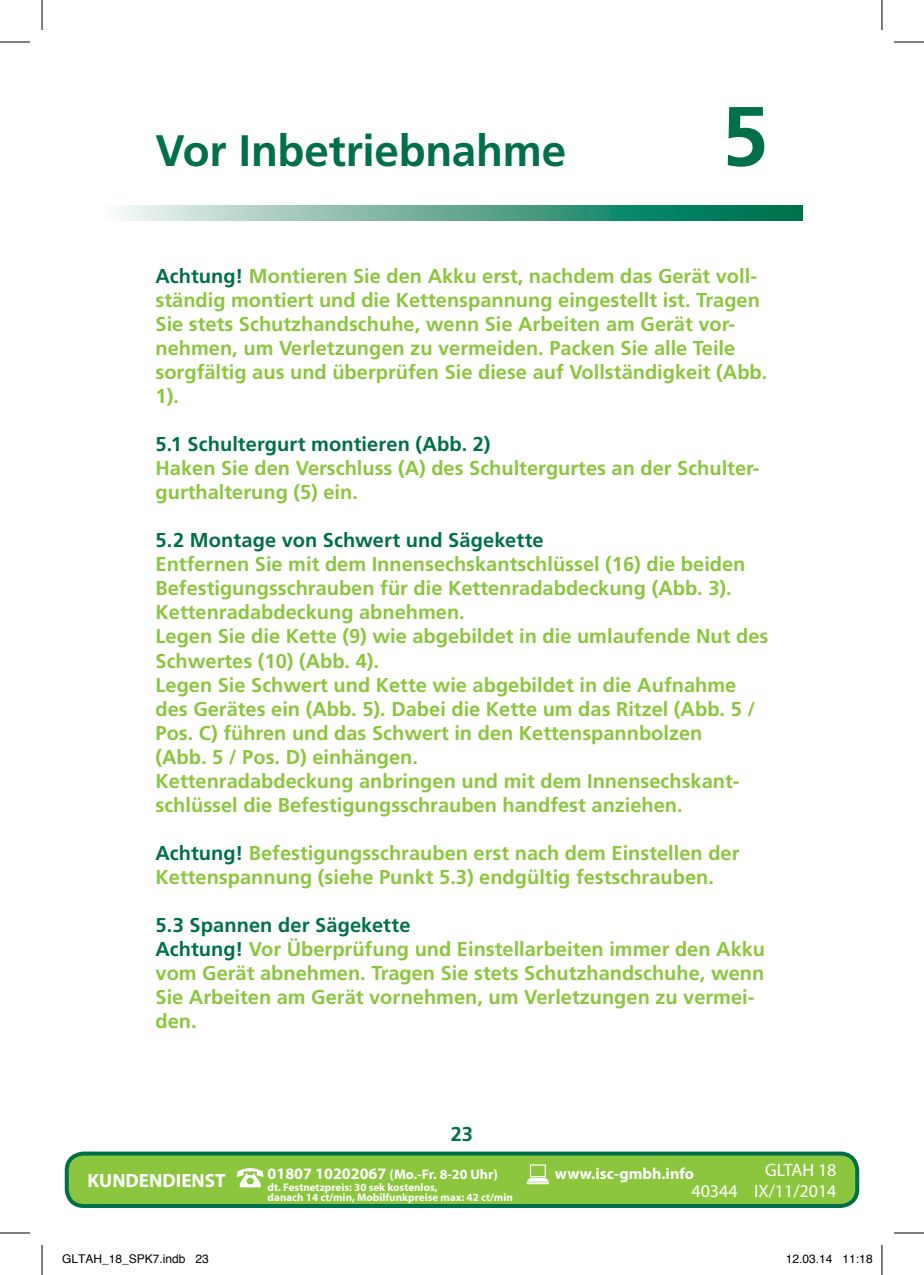
<style>
.page{position:relative;width:924px;height:1275px;background:#fff}
.page>*{position:absolute;margin:0;border:0;box-sizing:border-box;transform-origin:0 0}
.t1{font:700 84px "Frutiger";color:#007049}
.t2{font:700 44px "Frutiger";letter-spacing:-.005em;color:#007049}
.t3{font:700 20px/24px "Frutiger";color:#8bc63e}
.t4{font:700 20px "Frutiger";letter-spacing:.005em;color:#007049}
.t5{font:700 19.2px "Myriad Pro";color:#fff}
.t6{font:18px/21.6px "Myriad Pro";color:#fff;text-align:right}
.t7{font:700 16px "Myriad Pro";color:#fff}
.t8{font:700 14px "Myriad Pro";color:#fff}
.t9{font:12px "Helvetica";color:#000}
.t10{font:700 11px/10px "Myriad Pro";color:#fff}
.s1{color:#007049}
.s2{font-size:16px}
</style>
<div class="page">
<svg style="left:119px;top:205px;width:683px;height:16px;background:#63ab95"></svg>
<div style="left:67px;top:1153px;width:789px;height:53px;background:#8bc63e;border-radius:17px"></div>
<div style="left:65px;top:1151px;width:793px;height:57px;border:4px solid #007049;border-radius:17px"></div>
<svg style="left:526px;top:1164px;width:23px;height:20px"></svg>
<svg style="left:237px;top:1168px;width:26px;height:19px"></svg>
<hr style="left:0;top:42px;width:30px;height:1px;background:#000">
<hr style="left:893px;top:42px;width:30px;height:1px;background:#000">
<hr style="left:0;top:1232px;width:30px;height:1px;background:#000">
<hr style="left:893px;top:1232px;width:30px;height:1px;background:#000">
<hr style="left:42px;top:0;width:1px;height:30px;background:#000">
<hr style="left:42px;top:1245px;width:1px;height:30px;background:#000">
<hr style="left:881px;top:0;width:1px;height:30px;background:#000">
<hr style="left:881px;top:1245px;width:1px;height:30px;background:#000">
<h2 class="t2" style="left:155px;top:125px;width:412px">Vor Inbetriebnahme</h2>
<h1 class="t1" style="left:721px;top:87px;width:48px">5</h1>
<p class="t3" style="left:155px;top:264px;width:613px"><span class="s1">Achtung!</span> Montieren Sie den Akku erst, nachdem das Gerät voll&shy;ständig montiert und die Kettenspannung eingestellt ist. Tragen Sie stets Schutzhandschuhe, wenn Sie Arbeiten am Gerät vor&shy;nehmen, um Verletzungen zu vermeiden. Packen Sie alle Teile sorgfältig aus und überprüfen Sie diese auf Vollständigkeit (Abb.<br>1).</p>
<p class="t4" style="left:155px;top:433px;width:336px">5.1 Schultergurt montieren (Abb. 2)</p>
<p class="t3" style="left:155px;top:456px;width:605px">Haken Sie den Verschluss (A) des Schultergurtes an der Schulter&shy;gurthalterung (5) ein.</p>
<p class="t4" style="left:155px;top:529px;width:389px">5.2 Montage von Schwert und Sägekette</p>
<p class="t3" style="left:155px;top:552px;width:614px">Entfernen Sie mit dem Innensechskantschlüssel (16) die beiden Befestigungsschrauben für die Kettenradabdeckung (Abb. 3).<br>Kettenradabdeckung abnehmen.<br>Legen Sie die Kette (9) wie abgebildet in die umlaufende Nut des Schwertes (10) (Abb. 4).<br>Legen Sie Schwert und Kette wie abgebildet in die Aufnahme des Gerätes ein (Abb. 5). Dabei die Kette um das Ritzel (Abb. 5 / Pos. C) führen und das Schwert in den Kettenspannbolzen<br>(Abb. 5 / Pos. D) einhängen.<br>Kettenradabdeckung anbringen und mit dem Innensechskant&shy;schlüssel die Befestigungsschrauben handfest anziehen.</p>
<p class="t3" style="left:155px;top:840px;width:585px"><span class="s1">Achtung!</span> Befestigungsschrauben erst nach dem Einstellen der<br>Kettenspannung (siehe Punkt 5.3) endgültig festschrauben.</p>
<p class="t3" style="left:155px;top:912px;width:611px"><span class="s1">5.3 Spannen der Sägekette<br>Achtung!</span> Vor Überprüfung und Einstellarbeiten immer den Akku vom Gerät abnehmen. Tragen Sie stets Schutzhandschuhe, wenn Sie Arbeiten am Gerät vornehmen, um Verletzungen zu vermei&shy;den.</p>
<p class="t4" style="left:450px;top:1122px;width:24px">23</p>
<p class="t8" style="left:267px;top:1166px;width:231px"><span class="s2">01807 10202067</span> (Mo.-Fr. 8-20 Uhr)</p>
<p class="t10" style="left:267px;top:1182px;width:246px">dt. Festnetzpreis: 30 sek kostenlos,<br>danach 14 ct/min, Mobilfunkpreise max: 42 ct/min</p>
<p class="t5" style="left:87px;top:1169px;width:140px">KUNDENDIENST</p>
<p class="t7" style="left:554px;top:1164px;width:140px">www.isc-gmbh.info</p>
<p class="t6" style="left:691px;top:1159px;width:146px">GLTAH 18<br>40344 IX/11/2014</p>
<p class="t9" style="left:62px;top:1249px;width:148px">GLTAH_18_SPK7.indb 23</p>
<p class="t9" style="left:785px;top:1249px;width:88px">12.03.14 11:18</p>
</div>
